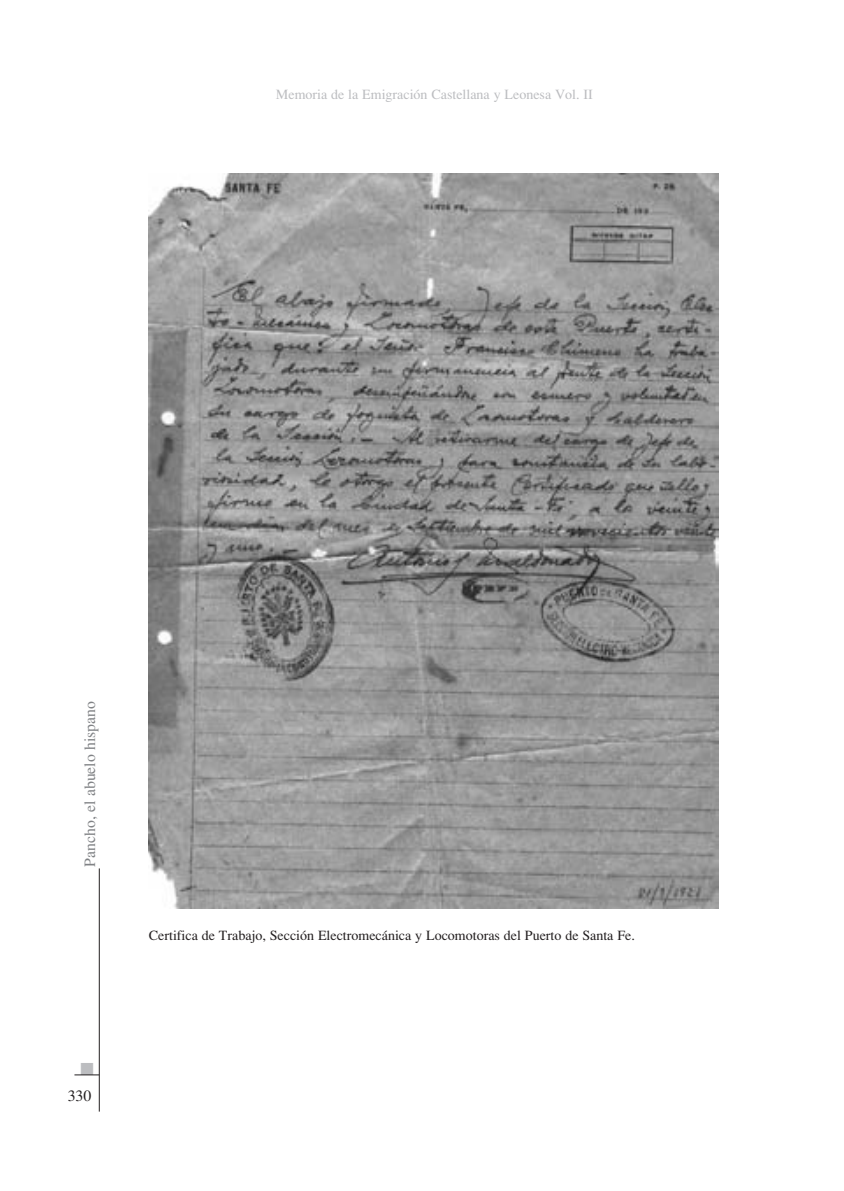
<style>
.page{position:relative;width:844px;height:1191px;background:#fff}
.page>*{position:absolute;margin:0;border:0;box-sizing:border-box;transform-origin:0 0}
.t1{font:17.5px "Zapf Dingbats ITC";color:#bcbdc0}
.t2{font:15.75px "Times";color:#808285}
.t3{font:15.75px "Times";color:#231f20}
.pie_de_foto{font:14px "Times";color:#231f20}
.t4{font:14px "Times";color:#bcbdc0}
</style>
<div class="page">
<svg style="left:74px;top:1074px;width:25px;height:1px"></svg>
<hr style="left:99px;top:868px;width:1px;height:243px;background:#231f20">
<img style="left:149px;top:174px;width:569px;height:734px">
<p class="t4" style="left:276px;top:86px;width:318px">Memoria de la Emigración Castellana y Leonesa Vol. II</p>
<p class="t2" style="left:81px;top:866px;width:167px;rotate:-90deg">Pancho, el abuelo hispano</p>
<p class="t1" style="left:80px;top:1060px;width:15px">■</p>
<p class="t3" style="left:68px;top:1087px;width:25px">330</p>
<p class="pie_de_foto" style="left:149px;top:927px;width:487px">Certifica de Trabajo, Sección Electromecánica y Locomotoras del Puerto de Santa Fe.</p>
</div>
